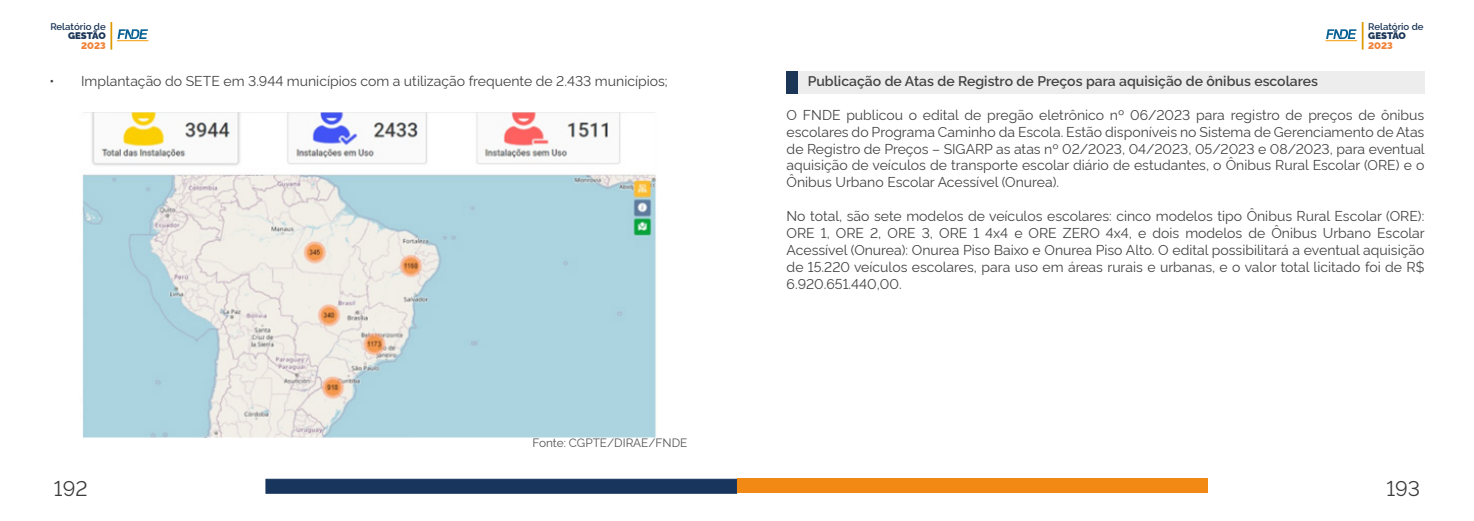
<style>
.page{position:relative;width:1474px;height:521px;background:#fff}
.page>*{position:absolute;margin:0;border:0;box-sizing:border-box;transform-origin:0 0}
.t1{font:21px "Rawline";color:#3c3c3c}
.t2{font:14px/16.8px "Rawline";color:#434343;text-align:justify}
.t3{font:600 14px "Rawline";color:#434343}
.t4{font:11.81px "Rawline";color:#535353}
.t5{font:600 9.62px "Rawline";color:#1a3556}
.t6{font:900 9.62px "Rawline";color:#1a3556}
.t7{font:900 9.62px "Rawline";color:#f0833b}
</style>
<div class="page">
<div style="left:797px;top:71px;width:627px;height:23px;background:#ededed"></div>
<div style="left:786px;top:71px;width:11px;height:23px;background:#1a3556"></div>
<div style="left:265px;top:479px;width:472px;height:15px;background:#18355d;border:1px solid #18355d"></div>
<div style="left:737px;top:479px;width:470px;height:14px;background:#f28914"></div>
<svg style="left:117px;top:29px;width:31px;height:12px"></svg>
<hr style="left:110px;top:22px;width:2px;height:28px;background:#dd9a00">
<svg style="left:1325px;top:29px;width:31px;height:12px"></svg>
<hr style="left:1361px;top:22px;width:2px;height:28px;background:#dd9a00">
<img style="left:82px;top:113px;width:575px;height:324px">
<p class="t5" style="left:50px;top:19px;width:57px">Relatório de</p>
<p class="t6" style="left:68px;top:29px;width:39px">GESTÃO</p>
<p class="t7" style="left:81px;top:38px;width:26px">2023</p>
<p class="t5" style="left:1368px;top:19px;width:57px">Relatório de</p>
<p class="t6" style="left:1368px;top:29px;width:39px">GESTÃO</p>
<p class="t7" style="left:1368px;top:38px;width:26px">2023</p>
<p class="t2" style="left:50px;top:71px;width:619px">• Implantação do SETE em 3.944 municípios com a utilização frequente de 2.433 municípios;</p>
<p class="t3" style="left:807px;top:70px;width:512px">Publicação de Atas de Registro de Preços para aquisição de ônibus escolares</p>
<p class="t2" style="left:786px;top:105px;width:639px">O FNDE publicou o edital de pregão eletrônico nº 06/2023 para registro de preços de ônibus escolares do Programa Caminho da Escola. Estão disponíveis no Sistema de Gerenciamento de Atas de Registro de Preços – SIGARP as atas nº 02/2023, 04/2023, 05/2023 e 08/2023, para eventual aquisição de veículos de transporte escolar diário de estudantes, o Ônibus Rural Escolar (ORE) e o Ônibus Urbano Escolar Acessível (Onurea).</p>
<p class="t2" style="left:786px;top:207px;width:639px">No total, são sete modelos de veículos escolares: cinco modelos tipo Ônibus Rural Escolar (ORE):<br>ORE 1, ORE 2, ORE 3, ORE 1 4x4 e ORE ZERO 4x4, e dois modelos de Ônibus Urbano Escolar Acessível (Onurea): Onurea Piso Baixo e Onurea Piso Alto. O edital possibilitará a eventual aquisição de 15.220 veículos escolares, para uso em áreas rurais e urbanas, e o valor total licitado foi de R$ 6.920.651.440,00.</p>
<p class="t4" style="left:532px;top:433px;width:156px">Fonte: CGPTE/DIRAE/FNDE</p>
<h1 class="t1" style="left:54px;top:472px;width:35px">192</h1>
<h1 class="t1" style="left:1386px;top:472px;width:35px">193</h1>
</div>
